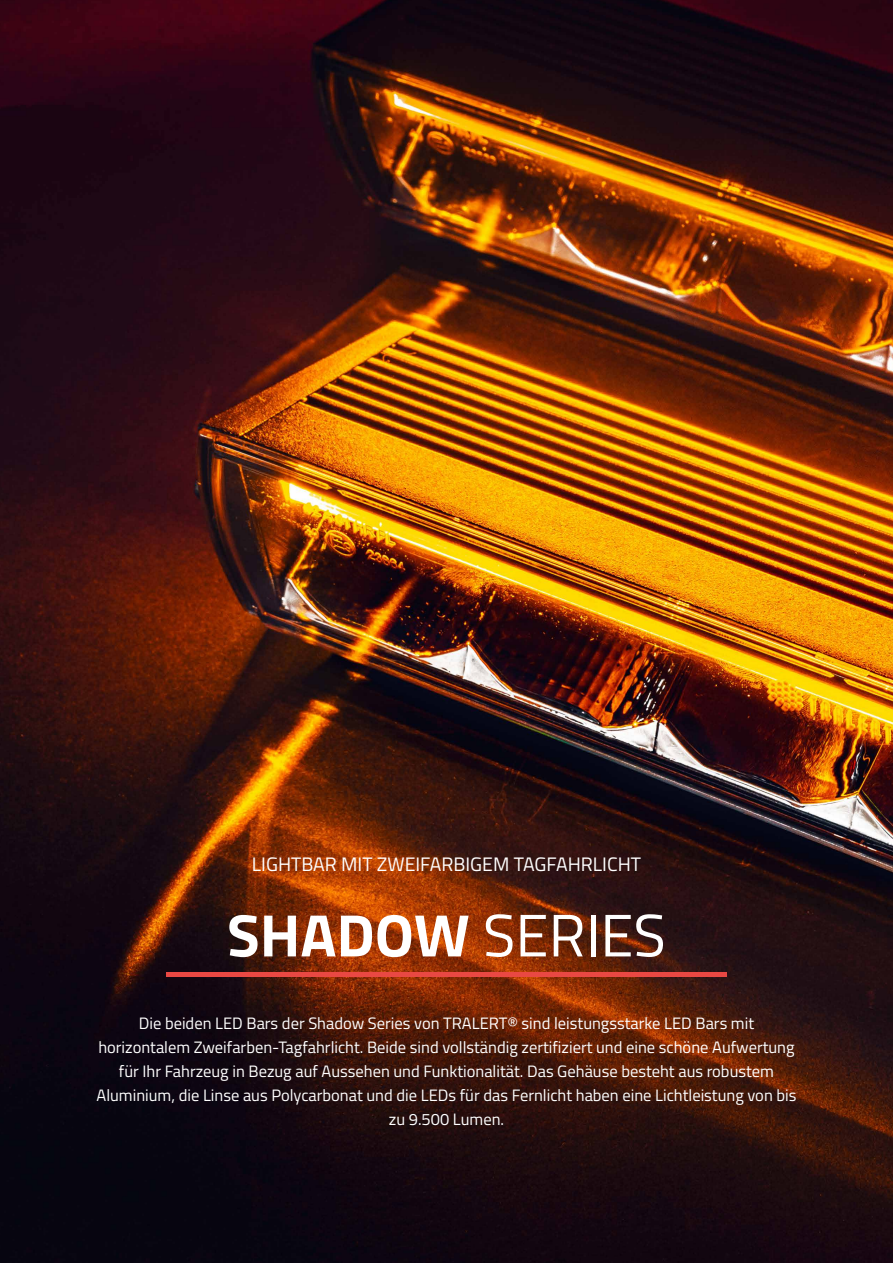
<style>
.page{position:relative;width:893px;height:1263px;background:#fff}
.page>*{position:absolute;margin:0;border:0;box-sizing:border-box;transform-origin:0 0}
.t1{font:700 60px "Titillium Web";color:#fff}
.t2{font:19.5px "Titillium Web";color:#fff}
.t3{font:16.5px/24px "Titillium Web";color:#fff;text-align:center}
.s1{font-weight:400}
</style>
<div class="page">
<img style="left:0;top:0;width:893px;height:1263px">
<div style="left:166px;top:972px;width:561px;height:5px;background:#e94843"></div>
<p class="t2" style="left:252px;top:850px;width:391px">LIGHTBAR MIT ZWEIFARBIGEM TAGFAHRLICHT</p>
<h1 class="t1" style="left:227px;top:889px;width:440px">SHADOW <span class="s1">SERIES</span></h1>
<p class="t3" style="left:97px;top:1010px;width:701px">Die beiden LED Bars der Shadow Series von TRALERT® sind leistungsstarke LED Bars mit horizontalem Zweifarben-Tagfahrlicht. Beide sind vollständig zertifiziert und eine schöne Aufwertung für Ihr Fahrzeug in Bezug auf Aussehen und Funktionalität. Das Gehäuse besteht aus robustem Aluminium, die Linse aus Polycarbonat und die LEDs für das Fernlicht haben eine Lichtleistung von bis zu 9.500 Lumen.</p>
</div>
